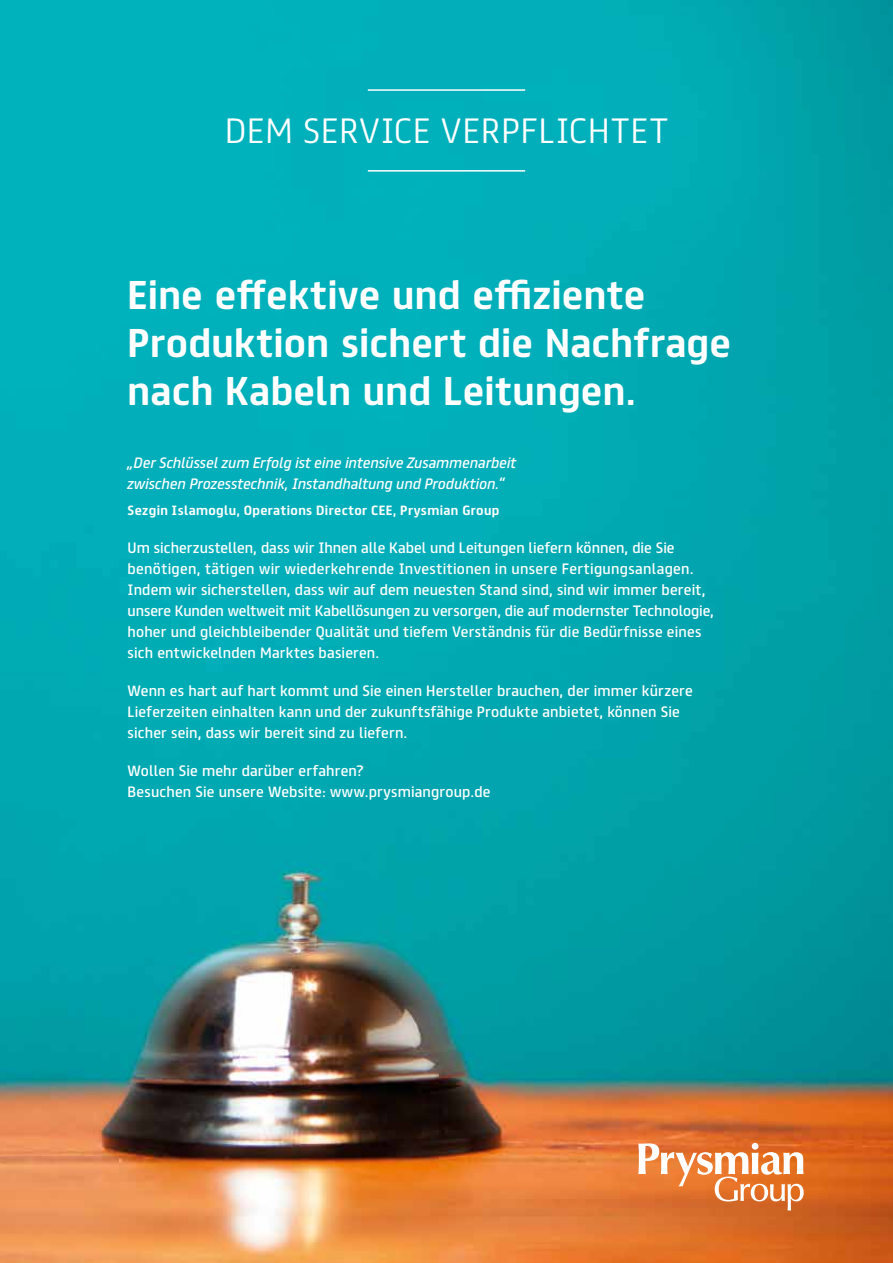
<style>
.page{position:relative;width:893px;height:1263px;background:#fff}
.page>*{position:absolute;margin:0;border:0;box-sizing:border-box;transform-origin:0 0}
.t1{font:700 36px/48px "FS Truman";letter-spacing:.01em;color:#fff}
.t2{font:300 31.5px "FS Truman";letter-spacing:.02em;color:#fff}
.t3{font:13.5px/21px "FS Truman";letter-spacing:.01em;color:#fff}
.t4{font:italic 13.5px/21px "FS Truman";color:#fff}
.t5{font:700 12px "FS Truman";letter-spacing:.03em;color:#fff}
</style>
<div class="page">
<img style="left:0;top:0;width:893px;height:1263px">
<hr style="left:368px;top:89px;width:157px;height:2px;background:#fff">
<hr style="left:368px;top:170px;width:157px;height:2px;background:#fff">
<svg style="left:638px;top:1143px;width:166px;height:67px"></svg>
<h2 class="t2" style="left:225px;top:103px;width:445px">DEM SERVICE VERPFLICHTET</h2>
<h1 class="t1" style="left:128px;top:268px;width:605px">Eine effektive und effiziente<br>Produktion sichert die Nachfrage nach Kabeln und Leitungen.</h1>
<p class="t4" style="left:128px;top:451px;width:391px">„Der Schlüssel zum Erfolg ist eine intensive Zusammenarbeit zwischen Prozesstechnik, Instandhaltung und Produktion.“</p>
<p class="t5" style="left:128px;top:499px;width:373px">Sezgin Islamoglu, Operations Director CEE, Prysmian Group</p>
<p class="t3" style="left:128px;top:536px;width:588px">Um sicherzustellen, dass wir Ihnen alle Kabel und Leitungen liefern können, die Sie benötigen, tätigen wir wiederkehrende Investitionen in unsere Fertigungsanlagen.<br>Indem wir sicherstellen, dass wir auf dem neuesten Stand sind, sind wir immer bereit, unsere Kunden weltweit mit Kabellösungen zu versorgen, die auf modernster Technologie, hoher und gleichbleibender Qualität und tiefem Verständnis für die Bedürfnisse eines sich entwickelnden Marktes basieren.</p>
<p class="t3" style="left:128px;top:679px;width:567px">Wenn es hart auf hart kommt und Sie einen Hersteller brauchen, der immer kürzere<br>Lieferzeiten einhalten kann und der zukunftsfähige Produkte anbietet, können Sie sicher sein, dass wir bereit sind zu liefern.</p>
<p class="t3" style="left:128px;top:759px;width:364px">Wollen Sie mehr darüber erfahren?<br>Besuchen Sie unsere Website: www.prysmiangroup.de</p>
</div>
